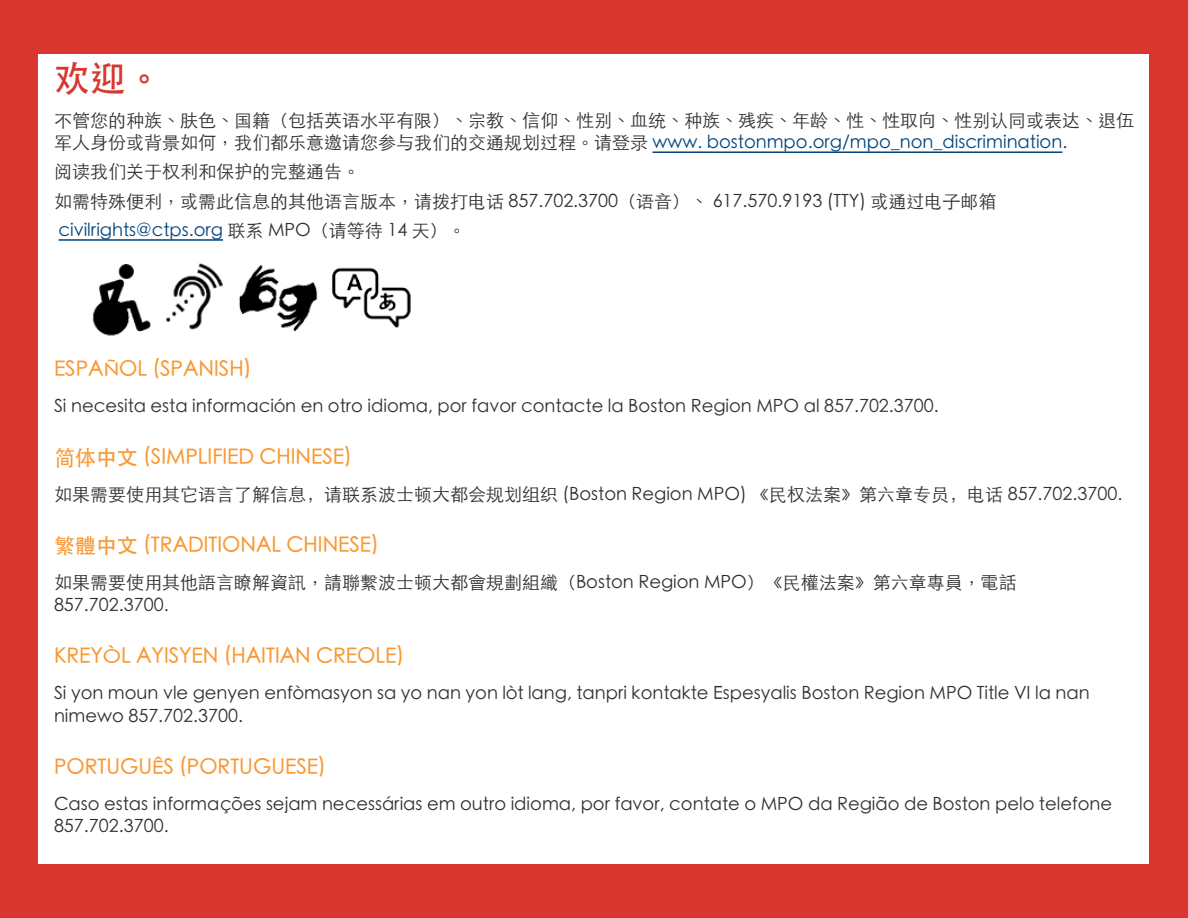
<style>
.page{position:relative;width:1188px;height:918px;background:#d8362e}
.page>*{position:absolute;margin:0;border:0;box-sizing:border-box;transform-origin:0 0}
.Heading_1{font:500 36px "ST Heiti TC";color:#d8362e}
.Heading_2{font:500 21px "ST Heiti TC";color:#f89935}
.t1{font:300 18px/22.5px "ST Heiti TC";color:#312f30}
.t2{font:300 18px "ST Heiti SC";color:#312f30}
.t3{font:300 18px "ST Heiti TC";color:#00447b}
.s1{color:#00447b}
.s2{color:#312f30}
.s3{font-family:"ST Heiti SC"}
.s4{font-family:"ST Heiti TC"}
</style>
<div class="page">
<div style="left:39px;top:54px;width:1110px;height:810px;background:#fff"></div>
<hr style="left:652px;top:151px;width:410px;height:2px;background:#00447b">
<hr style="left:58px;top:239px;width:165px;height:2px;background:#00447b">
<img style="left:92px;top:263px;width:319px;height:73px">
<p class="Heading_1" style="left:54px;top:58px;width:109px">欢迎。</p>
<p class="t1" style="left:54px;top:107px;width:1081px">不管您的种族、肤色、国籍（包括英语水平有限）、宗教、信仰、性别、血统、种族、残疾、年龄、性、性取向、性别认同或表达、退伍军人身份或背景如何，我们都乐意邀请您参与我们的交通规划过程。请登录 <span class="s1">www. bostonmpo.org/mpo_non_discrimination</span>.</p>
<p class="t1" style="left:54px;top:159px;width:307px">阅读我们关于权利和保护的完整通告。</p>
<p class="t1" style="left:54px;top:188px;width:944px">如需特殊便利，或需此信息的其他语言版本，请拨打电话 857.702.3700（语音）、 617.570.9193 (TTY) 或通过电子邮箱</p>
<p class="t3" style="left:58px;top:215px;width:409px">civilrights@ctps.org <span class="s2">联系 MPO（请等待 14 天）。</span></p>
<p class="Heading_2" style="left:54px;top:358px;width:199px">ESPAÑOL (SPANISH)</p>
<p class="t1" style="left:54px;top:393px;width:886px">Si necesita esta información en otro idioma, por favor contacte la Boston Region MPO al 857.702.3700.</p>
<p class="Heading_2" style="left:54px;top:446px;width:299px"><span class="s3">简体中文</span> (SIMPLIFIED CHINESE)</p>
<p class="t2" style="left:54px;top:479px;width:1070px">如果需要使用其它语言了解信息，请联系波士顿大都会规划组织 (Boston Region MPO) 《民权法案》第六章专员，电话 <span class="s4">857.702.3700</span>.</p>
<p class="Heading_2" style="left:54px;top:534px;width:326px">繁體中文 (TRADITIONAL CHINESE)</p>
<p class="t1" style="left:54px;top:570px;width:964px">如果需要使用其他語言瞭解資訊，請聯繫波士顿大都會規劃組織（Boston Region MPO）《民權法案》第六章專員，電話<br>857.702.3700.</p>
<p class="Heading_2" style="left:54px;top:645px;width:352px">KREYÒL AYISYEN (HAITIAN CREOLE)</p>
<p class="t1" style="left:54px;top:680px;width:1037px">Si yon moun vle genyen enfòmasyon sa yo nan yon lòt lang, tanpri kontakte Espesyalis Boston Region MPO Title VI la nan nimewo 857.702.3700.</p>
<p class="Heading_2" style="left:54px;top:756px;width:273px">PORTUGUÊS (PORTUGUESE)</p>
<p class="t1" style="left:54px;top:791px;width:1060px">Caso estas informações sejam necessárias em outro idioma, por favor, contate o MPO da Região de Boston pelo telefone<br>857.702.3700.</p>
</div>
